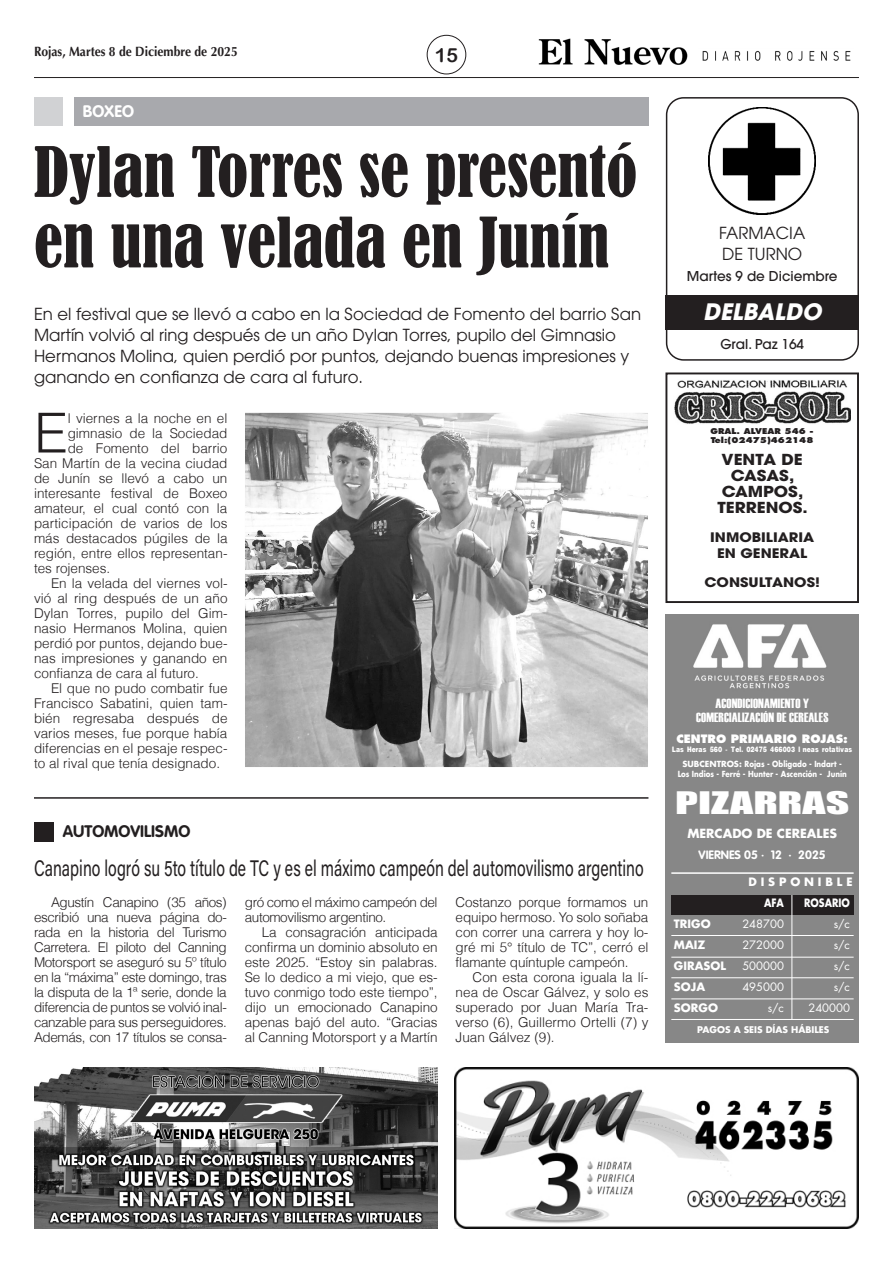
<style>
.page{position:relative;width:893px;height:1263px;background:#fff}
.page>*{position:absolute;margin:0;border:0;box-sizing:border-box;transform-origin:0 0}
.TITULO_REVISTA{font:condensed 64.5px/70.5px "Bernard";color:#231f20}
.TEXTO_REVISTA{font:300 55.2px "Helvetica";color:#231f20}
.t1{font:28.5px "Impact";color:#fff;scale:1.6 1}
.TITULO_SEC_REVISTA{font:22.5px "Acumin Variable Concept";letter-spacing:.02em;color:#231f20;scale:.7 1}
.BAJADA_REVISTA{font:italic 700 22.5px "ITC Avant Garde Std";color:#fff}
.VOLANTA_REVISTA{font:19.5px "Arial Rounded MT Bold";color:#231f20}
.BAJADA_REVISTA-2{font:16.5px/21px "ITC Avant Garde Std";color:#231f20}
.VOLANTA_REVISTA-2{font:700 16.5px "VAG Rounded Std";color:#231f20}
.VOLANTA_REVISTA-3{font:700 16.5px "VAG Rounded Std";color:#fff}
.CLASIFICADO{font:700 15px "Avant Garde";color:#231f20;scale:1.12 1}
.TEXTO_REVISTA-2{font:300 13.5px/15px "Helvetica";color:#231f20;text-align:justify}
.TEXTO_REVISTA-3{font:300 13.5px/15px "Helvetica";letter-spacing:-.03em;color:#231f20}
.t2{font:700 13.5px "Optima LT Std";color:#231f20;scale:.9 1}
.BAJADA_REVISTA-3{font:500 13.5px "ITC Avant Garde Std";color:#231f20}
.t3{font:13.35px "Haettenschweiler";letter-spacing:.01em;color:#fff}
.CLASIFICADO-2{font:700 13.05px "Avant Garde";color:#231f20;scale:1.12 1}
.t4{font:700 12.3px "Futura Std";color:#fff}
.t5{font:700 12px "VAG Rounded Std";color:#fff}
.t6{font:11.25px "Futura Std";color:#fff}
.t7{font:700 11.25px "Futura Std";color:#fff}
.t8{font:800 11.25px "Futura Std";color:#fff}
.t9{font:700 11.25px "Futura Std";color:#fff;scale:.84 1}
.t10{font:700 9px "Futura Std";color:#fff}
.t11{font:700 8.25px "Helvetica Black Original";color:#fff;scale:.8 1}
.t12{font:700 8.25px "Futura Std";color:#fff;scale:.86 1}
.t13{font:700 8.25px "Futura Std";color:#fff}
.CLASIFICADO-3{font:800 7.8px/8.9px "Futura Std";color:#231f20;scale:1.09 1}
</style>
<div class="page">
<img style="left:538px;top:38px;width:150px;height:27px">
<img style="left:693px;top:49px;width:166px;height:14px;border-radius:7px">
<hr style="left:34px;top:77px;width:825px;height:1px;background:#231f20">
<div style="left:427px;top:35px;width:39px;height:39px;border:1px solid #231f20;border-radius:50%"></div>
<div style="left:666px;top:295px;width:193px;height:35px;background:#231f20"></div>
<img style="left:709px;top:108px;width:107px;height:107px">
<div style="left:666px;top:97px;width:193px;height:264px;border:2px solid #231f20;border-radius:17px"></div>
<img style="left:455px;top:1067px;width:404px;height:162px">
<img style="left:34px;top:1067px;width:404px;height:162px">
<div style="left:665px;top:614px;width:194px;height:429px;background:#878787"></div>
<div style="left:671px;top:895px;width:183px;height:19px;background:#231f20"></div>
<hr style="left:671px;top:872px;width:183px;height:2px;background:#fff">
<hr style="left:671px;top:1019px;width:183px;height:1px;background:#fff">
<hr style="left:671px;top:998px;width:183px;height:1px;background:#fff">
<hr style="left:671px;top:977px;width:183px;height:1px;background:#fff">
<hr style="left:671px;top:957px;width:183px;height:1px;background:#fff">
<hr style="left:671px;top:935px;width:183px;height:1px;background:#fff">
<hr style="left:791px;top:895px;width:1px;height:124px;background:#fff">
<div style="left:665px;top:372px;width:194px;height:231px;border:2px solid #231f20"></div>
<img style="left:674px;top:380px;width:177px;height:44px">
<div style="left:74px;top:97px;width:574px;height:28px;background:#a8a9ad"></div>
<div style="left:34px;top:97px;width:28px;height:28px;background:#d1d2d4"></div>
<div style="left:34px;top:822px;width:20px;height:19px;background:#231f20"></div>
<hr style="left:34px;top:797px;width:614px;height:2px;background:#231f20">
<img style="left:246px;top:414px;width:401px;height:352px">
<div style="left:244px;top:412px;width:405px;height:356px;border:1px solid #fff"></div>
<p class="t2" style="left:34px;top:43px;width:228px">Rojas, Martes 8 de Diciembre de 2025</p>
<p class="VOLANTA_REVISTA" style="left:435px;top:44px;width:25px">15</p>
<p class="VOLANTA_REVISTA-3" style="left:83px;top:102px;width:53px">BOXEO</p>
<p class="TITULO_REVISTA" style="left:34px;top:138px;width:605px">Dylan Torres se presentó en una velada en Junín</p>
<p class="BAJADA_REVISTA-2" style="left:34px;top:303px;width:609px">En el festival que se llevó a cabo en la Sociedad de Fomento del barrio San Martín volvió al ring después de un año Dylan Torres, pupilo del Gimnasio Hermanos Molina, quien perdió por puntos, dejando buenas impresiones y ganando en confianza de cara al futuro.</p>
<p class="TEXTO_REVISTA" style="left:34px;top:398px;width:35px">E</p>
<p class="TEXTO_REVISTA-2" style="left:68px;top:410px;width:161px">l viernes a la noche en el</p>
<p class="TEXTO_REVISTA-2" style="left:68px;top:425px;width:161px">gimnasio de la Sociedad</p>
<p class="TEXTO_REVISTA-2" style="left:68px;top:440px;width:161px">de Fomento del barrio</p>
<p class="TEXTO_REVISTA-2" style="left:34px;top:455px;width:195px">San Martín de la vecina ciudad</p>
<p class="TEXTO_REVISTA-2" style="left:34px;top:470px;width:195px">de Junín se llevó a cabo un</p>
<p class="TEXTO_REVISTA-2" style="left:34px;top:485px;width:195px">interesante festival de Boxeo</p>
<p class="TEXTO_REVISTA-2" style="left:34px;top:500px;width:195px">amateur, el cual contó con la</p>
<p class="TEXTO_REVISTA-2" style="left:34px;top:515px;width:195px">participación de varios de los</p>
<p class="TEXTO_REVISTA-2" style="left:34px;top:530px;width:195px">más destacados púgiles de la</p>
<p class="TEXTO_REVISTA-2" style="left:34px;top:545px;width:195px">región, entre ellos representan-</p>
<p class="TEXTO_REVISTA-2" style="left:34px;top:560px;width:78px">tes rojenses.</p>
<p class="TEXTO_REVISTA-2" style="left:34px;top:575px;width:195px;text-indent:17px">En la velada del viernes vol&shy;vió al ring después de un año Dylan Torres, pupilo del Gim&shy;nasio Hermanos Molina, quien perdió por puntos, dejando bue&shy;nas impresiones y ganando en confianza de cara al futuro.</p>
<p class="TEXTO_REVISTA-2" style="left:34px;top:680px;width:195px;text-indent:17px">El que no pudo combatir fue Francisco Sabatini, quien tam&shy;bién regresaba después de varios meses, fue porque había diferencias en el pesaje respec&shy;to al rival que tenía designado.</p>
<p class="VOLANTA_REVISTA-2" style="left:63px;top:821px;width:129px">AUTOMOVILISMO</p>
<p class="TITULO_SEC_REVISTA" style="left:34px;top:853px;width:872px">Canapino logró su 5to título de TC y es el máximo campeón del automovilismo argentino</p>
<p class="TEXTO_REVISTA-2" style="left:34px;top:895px;width:194px;text-indent:17px">Agustín Canapino (35 años) escribió una nueva página do&shy;rada en la historia del Turismo Carretera. El piloto del Canning Motorsport se aseguró su 5º título en la “máxima” este domingo, tras la disputa de la 1ª serie, donde la diferencia de puntos se volvió inal&shy;canzable para sus perseguidores.<br>Además, con 17 títulos se consa-</p>
<p class="TEXTO_REVISTA-3" style="left:245px;top:895px;width:194px">gró como el máximo campeón del automovilismo argentino.</p>
<p class="TEXTO_REVISTA-2" style="left:245px;top:925px;width:194px;text-indent:17px">La consagración anticipada confirma un dominio absoluto en este 2025. “Estoy sin palabras.<br>Se lo dedico a mi viejo, que es&shy;tuvo conmigo todo este tiempo”, dijo un emocionado Canapino apenas bajó del auto. “Gracias al Canning Motorsport y a Martín</p>
<p class="TEXTO_REVISTA-2" style="left:456px;top:895px;width:194px">Costanzo porque formamos un equipo hermoso. Yo solo soñaba con correr una carrera y hoy lo&shy;gré mi 5° título de TC”, cerró el flamante quíntuple campeón.</p>
<p class="TEXTO_REVISTA-2" style="left:456px;top:970px;width:194px;text-indent:17px">Con esta corona iguala la lí&shy;nea de Oscar Gálvez, y solo es superado por Juan María Tra&shy;verso (6), Guillermo Ortelli (7) y Juan Gálvez (9).</p>
<p class="BAJADA_REVISTA-2" style="left:719px;top:223px;width:87px">FARMACIA</p>
<p class="BAJADA_REVISTA-2" style="left:722px;top:244px;width:82px">DE TURNO</p>
<p class="BAJADA_REVISTA-3" style="left:687px;top:268px;width:152px">Martes 9 de Diciembre</p>
<p class="BAJADA_REVISTA" style="left:703px;top:296px;width:120px">DELBALDO</p>
<p class="BAJADA_REVISTA-3" style="left:720px;top:336px;width:85px">Gral. Paz 164</p>
<p class="CLASIFICADO-3" style="left:710px;top:427px;width:96px">GRAL. ALVEAR 546 -<br>Tel:(02475)462148</p>
<p class="CLASIFICADO" style="left:722px;top:449px;width:74px">VENTA DE</p>
<p class="CLASIFICADO" style="left:731px;top:465px;width:58px">CASAS,</p>
<p class="CLASIFICADO" style="left:722px;top:481px;width:75px">CAMPOS,</p>
<p class="CLASIFICADO" style="left:717px;top:498px;width:82px">TERRENOS.</p>
<p class="CLASIFICADO-2" style="left:710px;top:529px;width:94px">INMOBILIARIA</p>
<p class="CLASIFICADO-2" style="left:717px;top:545px;width:82px">EN GENERAL</p>
<p class="CLASIFICADO-2" style="left:704px;top:574px;width:105px">CONSULTANOS!</p>
<p class="t3" style="left:715px;top:694px;width:95px">ACONDICIONAMIENTO Y</p>
<p class="t3" style="left:696px;top:708px;width:134px">COMERCIALIZACIÓN DE CEREALES</p>
<p class="t8" style="left:676px;top:732px;width:173px">CENTRO PRIMARIO ROJAS:</p>
<p class="t11" style="left:672px;top:745px;width:227px">Las Heras 560 - Tel. 02475 466003 líneas rotativas</p>
<p class="t13" style="left:682px;top:759px;width:161px">SUBCENTROS: Rojas - Obligado - Indart -</p>
<p class="t12" style="left:678px;top:768px;width:198px">Los Indios - Ferré - Hunter - Ascención - Junín</p>
<p class="t1" style="left:675px;top:780px;width:110px">PIZARRAS</p>
<p class="t4" style="left:687px;top:825px;width:151px">MERCADO DE CEREALES</p>
<p class="t5" style="left:699px;top:847px;width:129px">VIERNES 05 · 12 · 2025</p>
<p class="t7" style="left:748px;top:875px;width:106px">D I S P O N I B L E</p>
<p class="t9" style="left:764px;top:896px;width:25px">AFA</p>
<p class="t9" style="left:804px;top:896px;width:56px">ROSARIO</p>
<p class="t7" style="left:674px;top:917px;width:38px">TRIGO</p>
<p class="t6" style="left:742px;top:917px;width:43px">248700</p>
<p class="t6" style="left:834px;top:917px;width:18px">s/c</p>
<p class="t7" style="left:674px;top:938px;width:33px">MAIZ</p>
<p class="t6" style="left:742px;top:938px;width:43px">272000</p>
<p class="t6" style="left:834px;top:938px;width:18px">s/c</p>
<p class="t7" style="left:674px;top:959px;width:54px">GIRASOL</p>
<p class="t6" style="left:742px;top:959px;width:43px">500000</p>
<p class="t6" style="left:834px;top:959px;width:18px">s/c</p>
<p class="t7" style="left:674px;top:980px;width:33px">SOJA</p>
<p class="t6" style="left:742px;top:980px;width:43px">495000</p>
<p class="t6" style="left:834px;top:980px;width:18px">s/c</p>
<p class="t7" style="left:674px;top:1001px;width:46px">SORGO</p>
<p class="t6" style="left:768px;top:1001px;width:18px">s/c</p>
<p class="t6" style="left:808px;top:1001px;width:43px">240000</p>
<p class="t10" style="left:697px;top:1024px;width:134px">PAGOS A SEIS DÍAS HÁBILES</p>
</div>
